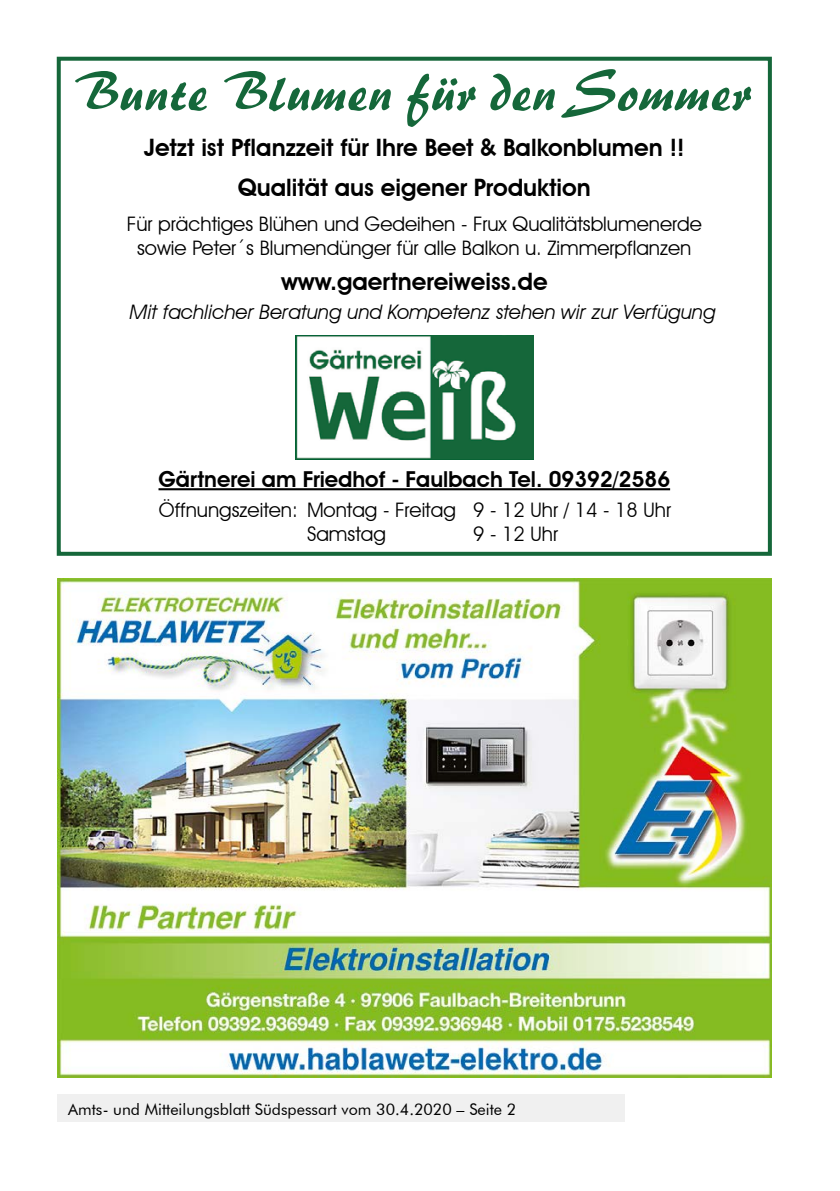
<style>
.page{position:relative;width:840px;height:1191px;background:#fff}
.page>*{position:absolute;margin:0;border:0;box-sizing:border-box;transform-origin:0 0}
.t1{font:54px "Brush 445 BT";color:#15673a}
.t2{font:600 24px/40.2px "Avant Garde IT Cby BT";color:#000;text-align:center}
.t3{font:600 22px "Avant Garde IT Cby BT";color:#000}
.t4{font:20px/24px "Avant Garde IT Cby BT";color:#000}
.t5{font:italic 20px "Avant Garde IT Cby BT";color:#000}
.t6{font:16px "Futura BT";color:#000}
</style>
<div class="page">
<div style="left:57px;top:1095px;width:567px;height:27px;background:#f0f0f0"></div>
<img style="left:57px;top:579px;width:714px;height:498px">
<div style="left:57px;top:57px;width:714px;height:499px;border:4px solid #15673a"></div>
<img style="left:295px;top:335px;width:238px;height:125px">
<hr style="left:158px;top:488px;width:511px;height:2px;background:#000">
<h1 class="t1" style="left:75px;top:58px;width:679px">Bunte Blumen für den Sommer</h1>
<p class="t2" style="left:144px;top:127px;width:541px">Jetzt ist Pflanzzeit für Ihre Beet &amp; Balkonblumen !!<br>Qualität aus eigener Produktion</p>
<p class="t4" style="left:127px;top:212px;width:576px;text-align:center">Für prächtiges Blühen und Gedeihen - Frux Qualitätsblumenerde sowie Peter´s Blumendünger für alle Balkon u. Zimmerpflanzen</p>
<p class="t2" style="left:281px;top:261px;width:268px">www.gaertnereiweiss.de</p>
<p class="t5" style="left:130px;top:300px;width:587px">Mit fachlicher Beratung und Kompetenz stehen wir zur Verfügung</p>
<p class="t3" style="left:158px;top:466px;width:513px">Gärtnerei am Friedhof - Faulbach Tel. 09392/2586</p>
<p class="t4" style="left:307px;top:497px;width:365px;text-indent:-148px">Öffnungszeiten: Montag - Freitag 9 - 12 Uhr / 14 - 18 Uhr<br>Samstag</p>
<p class="t4" style="left:473px;top:521px;width:86px">9 - 12 Uhr</p>
<p class="t6" style="left:68px;top:1099px;width:449px">Amts- und Mitteilungsblatt Südspessart vom 30.4.2020 – Seite 2</p>
</div>
